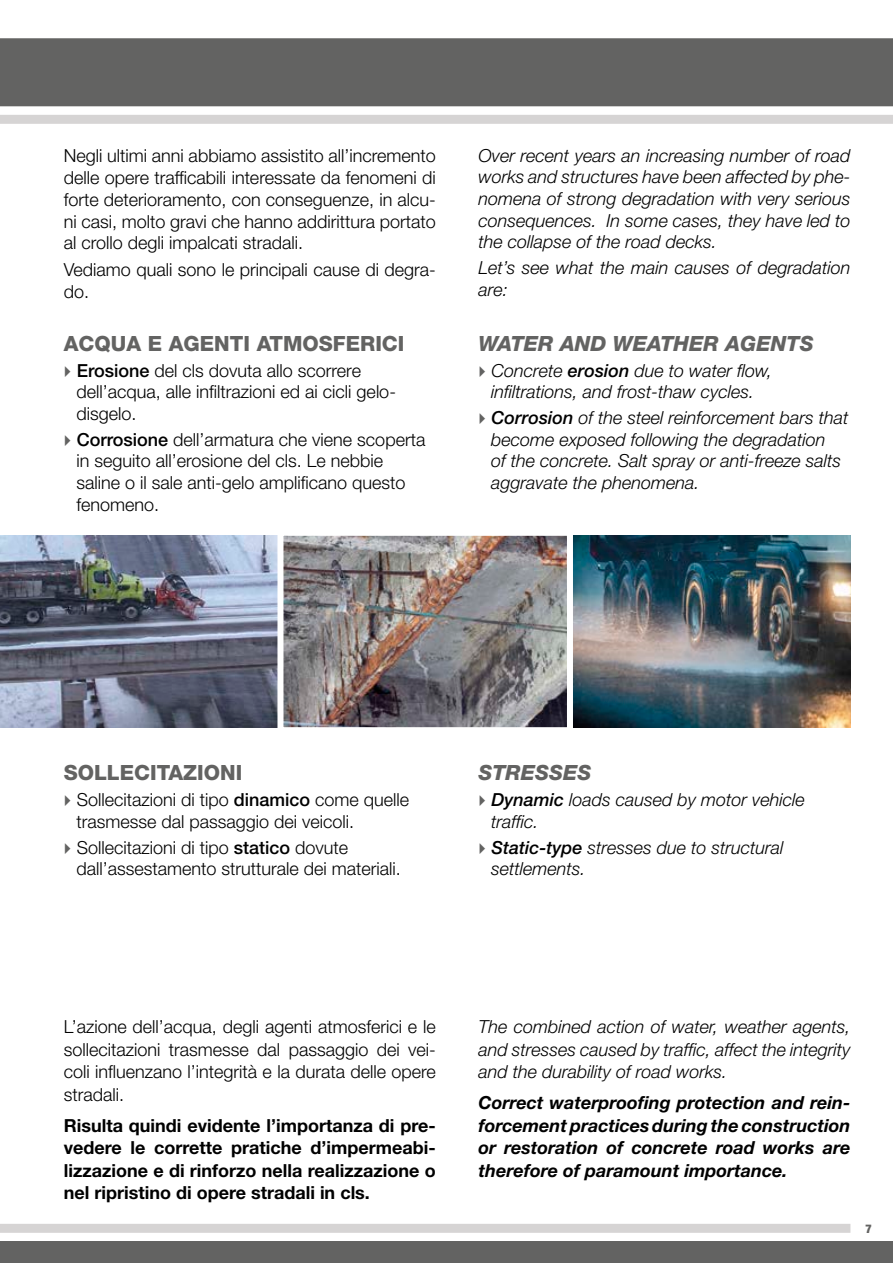
<style>
.page{position:relative;width:893px;height:1263px;background:#fff}
.page>*{position:absolute;margin:0;border:0;box-sizing:border-box;transform-origin:0 0}
.t1{font:800 21px "Helvetica Neue LT Std";color:#636362}
.t2{font:italic 800 21px "Helvetica Neue LT Std";color:#636362}
.t3{font:300 18px/21.6px "Helvetica Neue LT Std";color:#000}
.t4{font:italic 300 18px/21.6px "Helvetica Neue LT Std";color:#000}
.t5{font:700 18px/22.5px "Helvetica Neue LT Std";color:#000;text-align:justify}
.t6{font:italic 700 18px/22.5px "Helvetica Neue LT Std";color:#000;text-align:justify}
.t7{font:900 condensed 12px "Helvetica Neue LT Std";color:#636362}
.s1{font-weight:500}
</style>
<div class="page">
<div style="left:1px;top:38px;width:892px;height:68px;background:#636362"></div>
<div style="left:0;top:1241px;width:893px;height:22px;background:#636362"></div>
<div style="left:0;top:115px;width:893px;height:9px;background:#d6d4d4"></div>
<div style="left:0;top:1224px;width:850px;height:9px;background:#d6d4d4"></div>
<img style="left:0;top:38px;width:1px;height:1161px">
<img style="left:0;top:536px;width:274px;height:191px">
<img style="left:576px;top:536px;width:274px;height:191px">
<img style="left:274px;top:535px;width:302px;height:193px">
<p class="t3" style="left:64px;top:144px;width:374px;text-align:justify">Negli ultimi anni abbiamo assistito all’incremento delle opere trafficabili interessate da fenomeni di forte deterioramento, con conseguenze, in alcu&shy;ni casi, molto gravi che hanno addirittura portato al crollo degli impalcati stradali.</p>
<p class="t3" style="left:64px;top:258px;width:374px">Vediamo quali sono le principali cause di degra&shy;do.</p>
<p class="t1" style="left:64px;top:331px;width:342px">ACQUA E AGENTI ATMOSFERICI</p>
<p class="t3" style="left:77px;top:359px;width:321px"><span class="s1">Erosione</span> del cls dovuta allo scorrere dell’acqua, alle infiltrazioni ed ai cicli gelo&shy;disgelo.</p>
<p class="t3" style="left:77px;top:428px;width:350px"><span class="s1">Corrosione</span> dell’armatura che viene scoperta in seguito all’erosione del cls. Le nebbie saline o il sale anti-gelo amplificano questo fenomeno.</p>
<p class="t4" style="left:478px;top:144px;width:374px;text-align:justify">Over recent years an increasing number of road works and structures have been affected by phe&shy;nomena of strong degradation with very serious consequences. In some cases, they have led to the collapse of the road decks.</p>
<p class="t4" style="left:478px;top:256px;width:374px">Let’s see what the main causes of degradation are:</p>
<p class="t2" style="left:478px;top:331px;width:337px">WATER AND WEATHER AGENTS</p>
<p class="t4" style="left:491px;top:359px;width:283px">Concrete <span class="s1">erosion</span> due to water flow, infiltrations, and frost-thaw cycles.</p>
<p class="t4" style="left:491px;top:407px;width:359px"><span class="s1">Corrosion</span> of the steel reinforcement bars that become exposed following the degradation<br>of the concrete. Salt spray or anti-freeze salts aggravate the phenomena.</p>
<p class="t1" style="left:64px;top:760px;width:180px">SOLLECITAZIONI</p>
<p class="t3" style="left:77px;top:789px;width:334px">Sollecitazioni di tipo <span class="s1">dinamico</span> come quelle trasmesse dal passaggio dei veicoli.</p>
<p class="t3" style="left:77px;top:836px;width:326px">Sollecitazioni di tipo <span class="s1">statico</span> dovute dall’assestamento strutturale dei materiali.</p>
<p class="t2" style="left:478px;top:760px;width:115px">STRESSES</p>
<p class="t4" style="left:491px;top:789px;width:315px"><span class="s1">Dynamic</span> loads caused by motor vehicle traffic.</p>
<p class="t4" style="left:491px;top:836px;width:294px"><span class="s1">Static-type</span> stresses due to structural settlements.</p>
<p class="t3" style="left:64px;top:1015px;width:374px;line-height:22.5px;text-align:justify">L’azione dell’acqua, degli agenti atmosferici e le sollecitazioni trasmesse dal passaggio dei vei&shy;coli influenzano l’integrità e la durata delle opere stradali.</p>
<p class="t5" style="left:64px;top:1113px;width:374px">Risulta quindi evidente l’importanza di pre&shy;vedere le corrette pratiche d’impermeabi&shy;lizzazione e di rinforzo nella realizzazione o nel ripristino di opere stradali in cls.</p>
<p class="t4" style="left:478px;top:1015px;width:374px;line-height:22.5px;text-align:justify">The combined action of water, weather agents, and stresses caused by traffic, affect the integrity and the durability of road works.</p>
<p class="t6" style="left:478px;top:1091px;width:374px">Correct waterproofing protection and rein&shy;forcement practices during the construction or restoration of concrete road works are therefore of paramount importance.</p>
<p class="t7" style="left:865px;top:1221px;width:8px">7</p>
</div>
